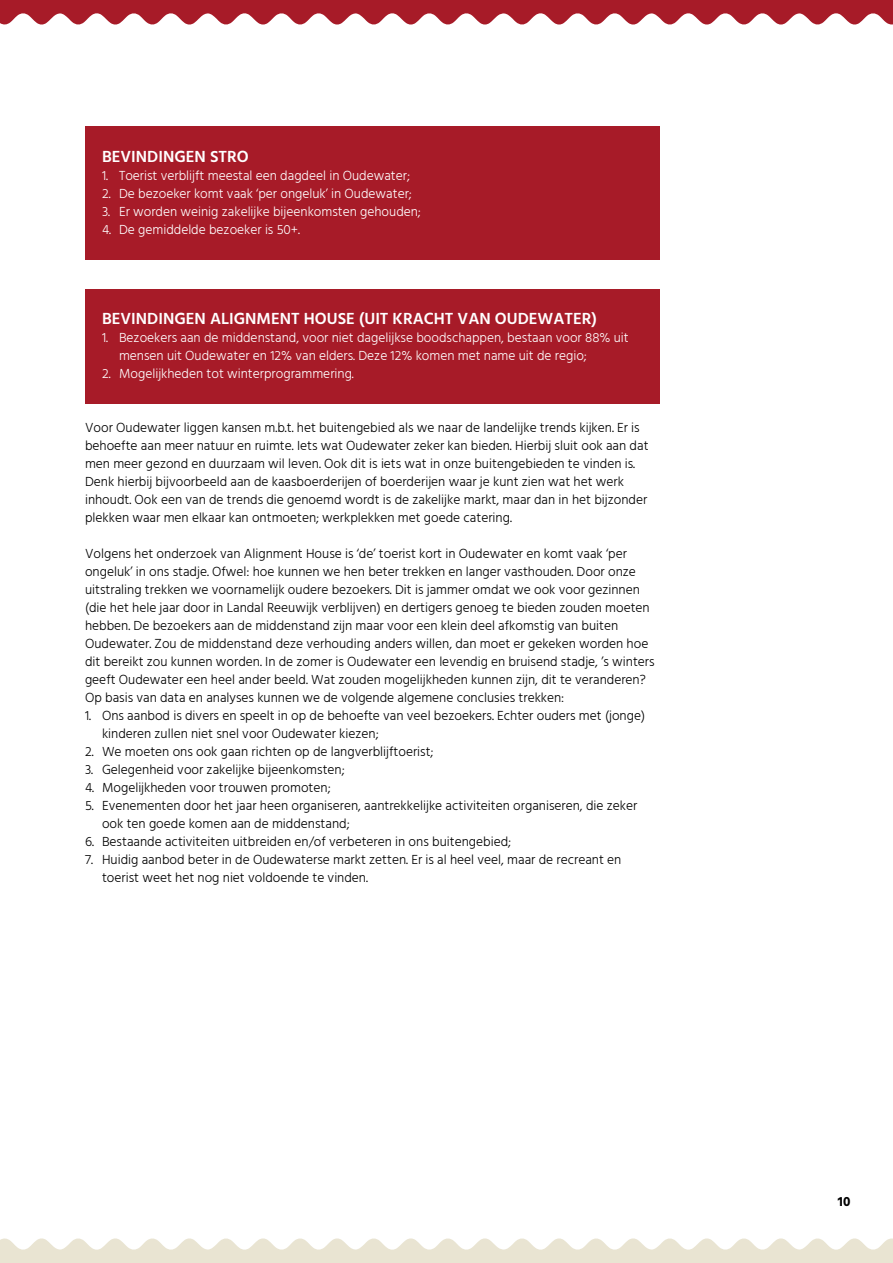
<style>
.page{position:relative;width:893px;height:1263px;background:#fff}
.page>*{position:absolute;margin:0;border:0;box-sizing:border-box;transform-origin:0 0}
.t1{font:600 16.5px "Hind";color:#fff}
.t2{font:300 13.5px/18px "Hind";color:#000}
.t3{font:300 13.5px/18px "Hind";color:#fff}
.t4{font:700 13.5px "Hind";color:#000}
</style>
<div class="page">
<svg style="left:0;top:0;width:893px;height:25px"></svg>
<svg style="left:0;top:1238px;width:893px;height:25px"></svg>
<div style="left:85px;top:126px;width:574px;height:134px;background:#a71b28"></div>
<div style="left:85px;top:289px;width:574px;height:115px;background:#a71b28"></div>
<p class="t1" style="left:102px;top:145px;width:148px">BEVINDINGEN STRO</p>
<p class="t3" style="left:102px;top:167px;width:309px">1. Toerist verblijft meestal een dagdeel in Oudewater;</p>
<p class="t3" style="left:102px;top:185px;width:311px">2. De bezoeker komt vaak ‘per ongeluk’ in Oudewater;</p>
<p class="t3" style="left:102px;top:203px;width:320px">3. Er worden weinig zakelijke bijeenkomsten gehouden;</p>
<p class="t3" style="left:102px;top:221px;width:200px">4. De gemiddelde bezoeker is 50+.</p>
<p class="t1" style="left:102px;top:307px;width:496px">BEVINDINGEN ALIGNMENT HOUSE (UIT KRACHT VAN OUDEWATER)</p>
<p class="t3" style="left:119px;top:329px;width:511px;text-indent:-17px">1. Bezoekers aan de middenstand, voor niet dagelijkse boodschappen, bestaan voor 88% uit mensen uit Oudewater en 12% van elders. Deze 12% komen met name uit de regio;</p>
<p class="t3" style="left:102px;top:365px;width:253px">2. Mogelijkheden tot winterprogrammering.</p>
<p class="t2" style="left:85px;top:419px;width:565px">Voor Oudewater liggen kansen m.b.t. het buitengebied als we naar de landelijke trends kijken. Er is behoefte aan meer natuur en ruimte. Iets wat Oudewater zeker kan bieden. Hierbij sluit ook aan dat men meer gezond en duurzaam wil leven. Ook dit is iets wat in onze buitengebieden te vinden is.<br>Denk hierbij bijvoorbeeld aan de kaasboerderijen of boerderijen waar je kunt zien wat het werk inhoudt. Ook een van de trends die genoemd wordt is de zakelijke markt, maar dan in het bijzonder plekken waar men elkaar kan ontmoeten; werkplekken met goede catering.</p>
<p class="t2" style="left:85px;top:545px;width:571px">Volgens het onderzoek van Alignment House is ‘de’ toerist kort in Oudewater en komt vaak ‘per ongeluk’ in ons stadje. Ofwel: hoe kunnen we hen beter trekken en langer vasthouden. Door onze uitstraling trekken we voornamelijk oudere bezoekers. Dit is jammer omdat we ook voor gezinnen (die het hele jaar door in Landal Reeuwijk verblijven) en dertigers genoeg te bieden zouden moeten hebben. De bezoekers aan de middenstand zijn maar voor een klein deel afkomstig van buiten Oudewater. Zou de middenstand deze verhouding anders willen, dan moet er gekeken worden hoe dit bereikt zou kunnen worden. In de zomer is Oudewater een levendig en bruisend stadje, ’s winters geeft Oudewater een heel ander beeld. Wat zouden mogelijkheden kunnen zijn, dit te veranderen?<br>Op basis van data en analyses kunnen we de volgende algemene conclusies trekken:</p>
<p class="t2" style="left:102px;top:707px;width:545px;text-indent:-17px">1. Ons aanbod is divers en speelt in op de behoefte van veel bezoekers. Echter ouders met (jonge) kinderen zullen niet snel voor Oudewater kiezen;</p>
<p class="t2" style="left:85px;top:743px;width:350px">2. We moeten ons ook gaan richten op de langverblijftoerist;</p>
<p class="t2" style="left:85px;top:761px;width:261px">3. Gelegenheid voor zakelijke bijeenkomsten;</p>
<p class="t2" style="left:85px;top:779px;width:247px">4. Mogelijkheden voor trouwen promoten;</p>
<p class="t2" style="left:102px;top:797px;width:537px;text-indent:-17px">5. Evenementen door het jaar heen organiseren, aantrekkelijke activiteiten organiseren, die zeker ook ten goede komen aan de middenstand;</p>
<p class="t2" style="left:85px;top:833px;width:427px">6. Bestaande activiteiten uitbreiden en/of verbeteren in ons buitengebied;</p>
<p class="t2" style="left:102px;top:851px;width:521px;text-indent:-17px">7. Huidig aanbod beter in de Oudewaterse markt zetten. Er is al heel veel, maar de recreant en toerist weet het nog niet voldoende te vinden.</p>
<p class="t4" style="left:838px;top:1193px;width:14px">10</p>
</div>
